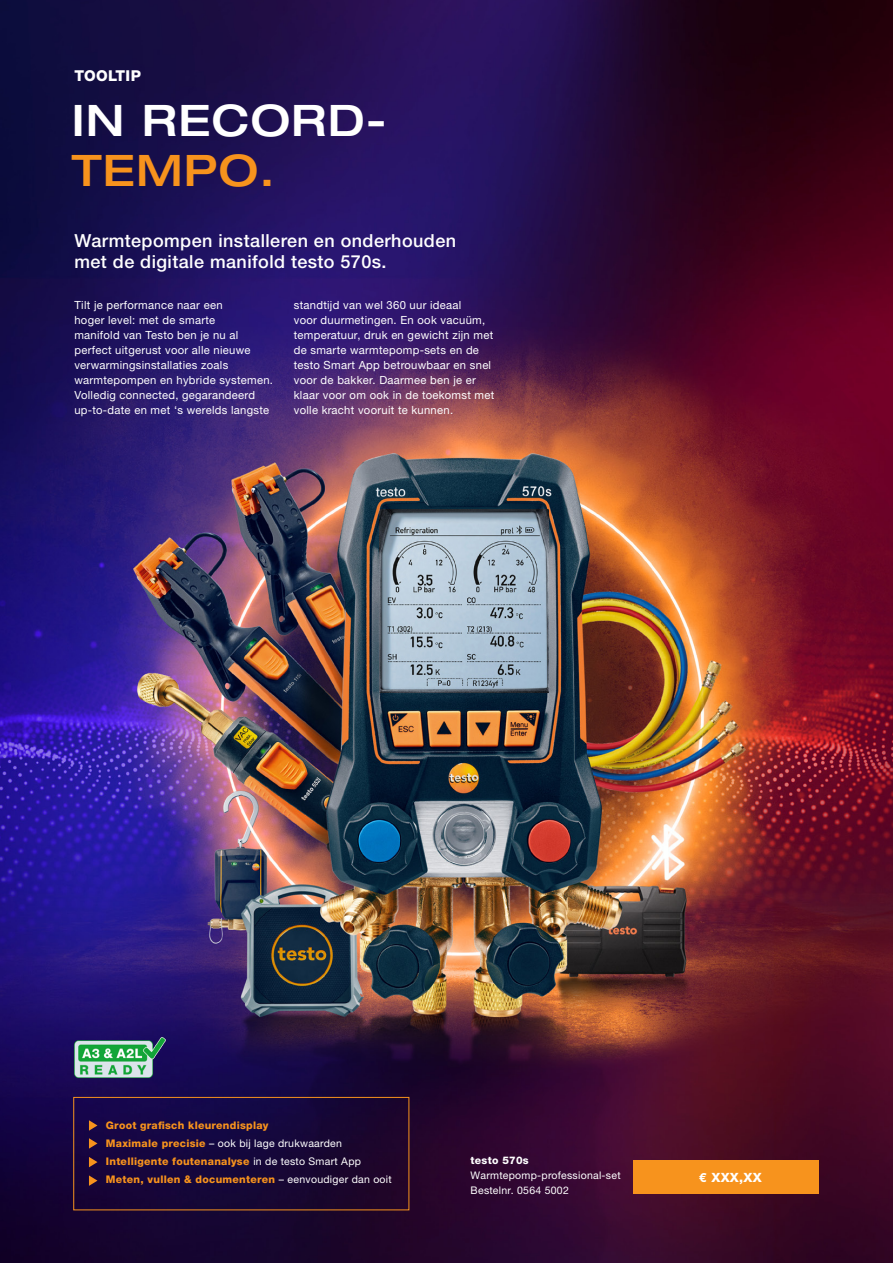
<style>
.page{position:relative;width:893px;height:1263px;background:#fff}
.page>*{position:absolute;margin:0;border:0;box-sizing:border-box;transform-origin:0 0}
.t1{font:500 expanded 43.5px "Helvetica Neue LTW1 G";letter-spacing:.025em;color:#fff}
.t2{font:500 expanded 43.5px "Helvetica Neue LTW1 G";letter-spacing:.025em;color:#f7931d}
.t3{font:500 18px/21px "Helvetica Neue LTW1 G";letter-spacing:.025em;color:#fff}
.t4{font:800 15px "Helvetica Neue LTW1 G";letter-spacing:.025em;color:#fff}
.t5{font:800 12.75px "Helvetica Neue LTW1 G";color:#fff}
.t6{font:11.25px/15px "Helvetica Neue LTW1 G";letter-spacing:.025em;color:#fff}
.t7{font:800 10.5px/18px "Helvetica Neue LTW1 G";letter-spacing:.025em;color:#f7931d}
.t8{font:10.5px/15px "Helvetica Neue LTW1 G";letter-spacing:.025em;color:#fff}
.t9{font:800 10.5px "Helvetica Neue LTW1 G";letter-spacing:.025em;color:#fff}
.s1{font-weight:400;color:#fff}
</style>
<div class="page">
<img style="left:0;top:0;width:893px;height:1263px">
<img style="left:65px;top:1035px;width:108px;height:44px">
<div style="left:73px;top:1097px;width:336px;height:113px;border:1px solid #f7931d"></div>
<img style="left:379px;top:510px;width:169px;height:183px">
<svg style="left:89px;top:1120px;width:8px;height:11px"></svg>
<svg style="left:89px;top:1175px;width:8px;height:11px"></svg>
<svg style="left:89px;top:1138px;width:8px;height:10px"></svg>
<svg style="left:89px;top:1157px;width:8px;height:10px"></svg>
<div style="left:633px;top:1160px;width:186px;height:34px;background:#f7931d"></div>
<h3 class="t4" style="left:74px;top:67px;width:68px">TOOLTIP</h3>
<h1 class="t1" style="left:72px;top:93px;width:317px">IN RECORD-</h1>
<h1 class="t2" style="left:72px;top:143px;width:204px">TEMPO.</h1>
<h2 class="t3" style="left:74px;top:230px;width:383px">Warmtepompen installeren en onderhouden met de digitale manifold testo 570s.</h2>
<p class="t6" style="left:74px;top:297px;width:200px">Tilt je performance naar een<br>hoger level: met de smarte<br>manifold van Testo ben je nu al perfect uitgerust voor alle nieuwe verwarmingsinstallaties zoals warmtepompen en hybride systemen.<br>Volledig connected, gegarandeerd up-to-date en met ‘s werelds langste</p>
<p class="t6" style="left:294px;top:297px;width:202px">standtijd van wel 360 uur ideaal<br>voor duurmetingen. En ook vacuüm, temperatuur, druk en gewicht zijn met de smarte warmtepomp-sets en de testo Smart App betrouwbaar en snel voor de bakker. Daarmee ben je er klaar voor om ook in de toekomst met volle kracht vooruit te kunnen.</p>
<p class="t7" style="left:106px;top:1116px;width:287px">Groot grafisch kleurendisplay<br>Maximale precisie <span class="s1">– ook bij lage drukwaarden </span>Intelligente foutenanalyse <span class="s1">in de testo Smart App </span>Meten, vullen &amp; documenteren <span class="s1">– eenvoudiger dan ooit</span></p>
<p class="t9" style="left:471px;top:1154px;width:60px">testo 570s</p>
<p class="t8" style="left:471px;top:1168px;width:152px">Warmtepomp-professional-set<br>Bestelnr. 0564 5002</p>
<p class="t5" style="left:699px;top:1169px;width:65px">€ XXX,XX</p>
</div>
